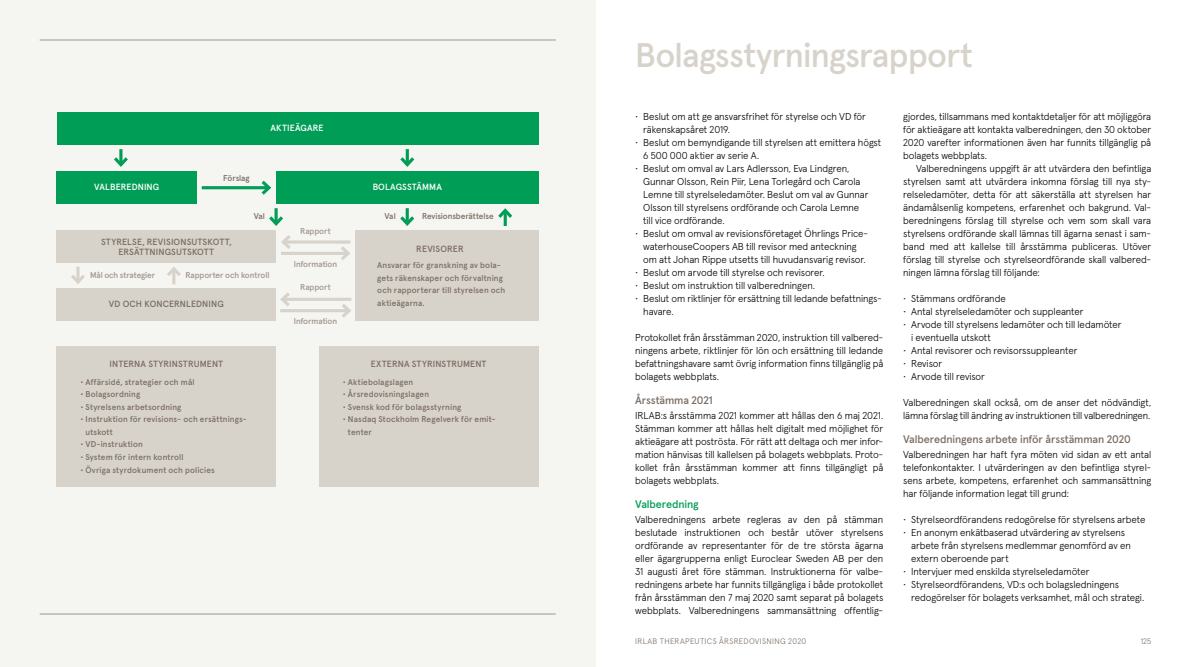
<style>
.page{position:relative;width:1191px;height:667px;background:#fff}
.page>*{position:absolute;margin:0;border:0;box-sizing:border-box;transform-origin:0 0}
.t1{font:500 34px "Apercu";letter-spacing:-.02em;color:#d8d3ca}
.t2{font:500 11px "Apercu";letter-spacing:-.01em;color:#7b6e64}
.t3{font:500 11px "Apercu";letter-spacing:-.01em;color:#009d56}
.t4{font:300 10px/13px "Apercu";letter-spacing:-.01em;color:#000}
.t5{font:500 9px/10.5px "Apercu";letter-spacing:.01em;color:#7b6e64;text-align:center}
.t6{font:500 9px "Apercu";letter-spacing:.015em;color:#fff}
.t7{font:500 8.4px/12.6px "Apercu";letter-spacing:.015em;color:#7b6e64}
.t8{font:500 8.4px "Apercu";letter-spacing:-.01em;color:#a1968d}
.t9{font:500 8.4px "Apercu";letter-spacing:-.01em;color:#7b6e64}
.t10{font:300 8px "Apercu";letter-spacing:.04em;color:#7b6e64}
</style>
<div class="page">
<div style="left:0;top:0;width:595px;height:666px;background:#f5f5f2"></div>
<hr style="left:202px;top:186px;width:67px;height:3px;background:#009d56">
<svg style="left:258px;top:180px;width:14px;height:15px"></svg>
<svg style="left:293px;top:298px;width:58px;height:3px"></svg>
<svg style="left:280px;top:292px;width:13px;height:14px"></svg>
<hr style="left:280px;top:309px;width:69px;height:3px;background:#d8d3ca">
<svg style="left:338px;top:300px;width:14px;height:18px"></svg>
<hr style="left:283px;top:240px;width:67px;height:3px;background:#d8d3ca">
<svg style="left:281px;top:252px;width:56px;height:3px"></svg>
<svg style="left:337px;top:243px;width:14px;height:17px"></svg>
<hr style="left:76px;top:266px;width:3px;height:16px;background:#d8d3ca">
<svg style="left:71px;top:271px;width:14px;height:13px"></svg>
<hr style="left:172px;top:268px;width:3px;height:16px;background:#d8d3ca">
<svg style="left:167px;top:267px;width:14px;height:12px"></svg>
<hr style="left:406px;top:149px;width:3px;height:15px;background:#009d56">
<svg style="left:400px;top:154px;width:15px;height:13px"></svg>
<hr style="left:119px;top:149px;width:3px;height:15px;background:#009d56">
<svg style="left:114px;top:154px;width:14px;height:13px"></svg>
<hr style="left:406px;top:208px;width:3px;height:15px;background:#009d56">
<svg style="left:400px;top:213px;width:15px;height:13px"></svg>
<svg style="left:503px;top:221px;width:4px;height:5px"></svg>
<svg style="left:498px;top:208px;width:15px;height:13px"></svg>
<svg style="left:274px;top:208px;width:4px;height:5px"></svg>
<svg style="left:269px;top:213px;width:25px;height:36px"></svg>
<div style="left:57px;top:112px;width:481px;height:32px;background:#009d56"></div>
<div style="left:57px;top:171px;width:140px;height:33px;background:#009d56"></div>
<div style="left:57px;top:230px;width:219px;height:33px;background:#d8d3ca"></div>
<div style="left:57px;top:288px;width:219px;height:33px;background:#d8d3ca"></div>
<div style="left:355px;top:230px;width:183px;height:91px;background:#d8d3ca"></div>
<div style="left:57px;top:346px;width:219px;height:140px;background:#d8d3ca"></div>
<div style="left:319px;top:346px;width:219px;height:140px;background:#d8d3ca"></div>
<div style="left:276px;top:171px;width:262px;height:33px;background:#009d56"></div>
<hr style="left:40px;top:40px;width:516px;height:1px;background:#a1968d">
<hr style="left:40px;top:613px;width:516px;height:1px;background:#a1968d">
<p class="t6" style="left:270px;top:120px;width:55px">AKTIEÄGARE</p>
<p class="t9" style="left:223px;top:171px;width:28px">Förslag</p>
<p class="t6" style="left:94px;top:180px;width:67px">VALBEREDNING</p>
<p class="t6" style="left:373px;top:180px;width:71px">BOLAGSSTÄMMA</p>
<p class="t7" style="left:254px;top:208px;width:13px">Val</p>
<p class="t7" style="left:384px;top:209px;width:13px">Val</p>
<p class="t9" style="left:422px;top:210px;width:73px">Revisionsberättelse</p>
<p class="t8" style="left:300px;top:224px;width:32px">Rapport</p>
<p class="t8" style="left:294px;top:257px;width:45px">Information</p>
<p class="t8" style="left:300px;top:280px;width:32px">Rapport</p>
<p class="t8" style="left:294px;top:314px;width:45px">Information</p>
<p class="t5" style="left:101px;top:235px;width:132px">STYRELSE, REVISIONSUTSKOTT,<br>ERSÄTTNINGSUTSKOTT</p>
<p class="t5" style="left:416px;top:242px;width:49px">REVISORER</p>
<p class="t7" style="left:377px;top:258px;width:130px">Ansvarar för granskning av bola&shy;gets räkenskaper och förvaltning och rapporterar till styrelsen och aktieägarna.</p>
<p class="t8" style="left:90px;top:268px;width:67px">Mål och strategier</p>
<p class="t8" style="left:185px;top:268px;width:86px">Rapporter och kontroll</p>
<p class="t5" style="left:109px;top:297px;width:116px">VD OCH KONCERNLEDNING</p>
<p class="t5" style="left:110px;top:357px;width:115px">INTERNA STYRINSTRUMENT</p>
<p class="t7" style="left:80px;top:374px;width:116px">• Affärsidé, strategier och mål</p>
<p class="t7" style="left:80px;top:387px;width:61px">• Bolagsordning</p>
<p class="t7" style="left:80px;top:399px;width:103px">• Styrelsens arbetsordning</p>
<p class="t7" style="left:86px;top:412px;width:163px;text-indent:-5px">• Instruktion för revisions- och ersättnings&shy;utskott</p>
<p class="t7" style="left:80px;top:437px;width:64px">• VD-instruktion</p>
<p class="t7" style="left:80px;top:449px;width:105px">• System för intern kontroll</p>
<p class="t7" style="left:80px;top:462px;width:136px">• Övriga styrdokument och policies</p>
<p class="t5" style="left:371px;top:357px;width:117px">EXTERNA STYRINSTRUMENT</p>
<p class="t7" style="left:343px;top:374px;width:72px">• Aktiebolagslagen</p>
<p class="t7" style="left:343px;top:387px;width:88px">• Årsredovisningslagen</p>
<p class="t7" style="left:343px;top:399px;width:120px">• Svensk kod för bolagsstyrning</p>
<p class="t7" style="left:348px;top:412px;width:149px;text-indent:-5px">• Nasdaq Stockholm Regelverk för emit&shy;tenter</p>
<h1 class="t1" style="left:635px;top:28px;width:339px">Bolagsstyrningsrapport</h1>
<p class="t4" style="left:643px;top:109px;width:224px;text-indent:-8px">• Beslut om att ge ansvarsfrihet för styrelse och VD för räkenskapsåret 2019.</p>
<p class="t4" style="left:643px;top:135px;width:240px;text-indent:-8px">• Beslut om bemyndigande till styrelsen att emittera högst<br>6 500 000 aktier av serie A.</p>
<p class="t4" style="left:643px;top:161px;width:227px;text-indent:-8px">• Beslut om omval av Lars Adlersson, Eva Lindgren, Gunnar Olsson, Rein Piir, Lena Torlegård och Carola Lemne till styrelseledamöter. Beslut om val av Gunnar Olsson till styrelsens ordförande och Carola Lemne till vice ordförande.</p>
<p class="t4" style="left:635px;top:226px;width:234px;text-align:center">• Beslut om omval av revisionsföretaget Öhrlings Price&shy;waterhouseCoopers AB till revisor med anteckning<br>om att Johan Rippe utsetts till huvudansvarig revisor.</p>
<p class="t4" style="left:635px;top:265px;width:191px">• Beslut om arvode till styrelse och revisorer.</p>
<p class="t4" style="left:635px;top:278px;width:181px">• Beslut om instruktion till valberedningen.</p>
<p class="t4" style="left:643px;top:291px;width:240px;text-indent:-8px">• Beslut om riktlinjer för ersättning till ledande befattnings&shy;havare.</p>
<p class="t4" style="left:635px;top:330px;width:250px;text-align:justify">Protokollet från årsstämman 2020, instruktion till valbered&shy;ningens arbete, riktlinjer för lön och ersättning till ledande befattningshavare samt övrig information finns tillgänglig på bolagets webbplats.</p>
<p class="t2" style="left:635px;top:391px;width:79px">Årsstämma 2021</p>
<p class="t4" style="left:635px;top:408px;width:250px;text-align:justify">IRLAB:s årsstämma 2021 kommer att hållas den 6 maj 2021.<br>Stämman kommer att hållas helt digitalt med möjlighet för aktieägare att poströsta. För rätt att deltaga och mer infor&shy;mation hänvisas till kallelsen på bolagets webbplats. Proto&shy;kollet från årsstämman kommer att finns tillgängligt på bolagets webbplats.</p>
<p class="t3" style="left:635px;top:495px;width:65px">Valberedning</p>
<p class="t4" style="left:635px;top:512px;width:250px;text-align:justify">Valberedningens arbete regleras av den på stämman beslutade instruktionen och består utöver styrelsens ordförande av representanter för de tre största ägarna eller ägargrupperna enligt Euroclear Sweden AB per den 31 augusti året före stämman. Instruktionerna för valbe&shy;redningens arbete har funnits tillgängliga i både protokollet från årsstämman den 7 maj 2020 samt separat på bolagets webbplats. Valberedningens sammansättning offentlig-</p>
<p class="t4" style="left:903px;top:109px;width:250px;text-align:justify">gjordes, tillsammans med kontaktdetaljer för att möjliggöra för aktieägare att kontakta valberedningen, den 30 oktober 2020 varefter informationen även har funnits tillgänglig på bolagets webbplats.</p>
<p class="t4" style="left:903px;top:161px;width:250px;text-align:justify;text-indent:13px">Valberedningens uppgift är att utvärdera den befintliga styrelsen samt att utvärdera inkomna förslag till nya sty&shy;relseledamöter, detta för att säkerställa att styrelsen har ändamålsenlig kompetens, erfarenhet och bakgrund. Val&shy;beredningens förslag till styrelse och vem som skall vara styrelsens ordförande skall lämnas till ägarna senast i sam&shy;band med att kallelse till årsstämma publiceras. Utöver förslag till styrelse och styrelseordförande skall valbered&shy;ningen lämna förslag till följande:</p>
<p class="t4" style="left:903px;top:291px;width:104px">• Stämmans ordförande</p>
<p class="t4" style="left:903px;top:304px;width:182px">• Antal styrelseledamöter och suppleanter</p>
<p class="t4" style="left:911px;top:317px;width:212px;text-indent:-8px">• Arvode till styrelsens ledamöter och till ledamöter i eventuella utskott</p>
<p class="t4" style="left:903px;top:343px;width:176px">• Antal revisorer och revisorssuppleanter</p>
<p class="t4" style="left:903px;top:356px;width:41px">• Revisor</p>
<p class="t4" style="left:903px;top:369px;width:83px">• Arvode till revisor</p>
<p class="t4" style="left:903px;top:395px;width:250px">Valberedningen skall också, om de anser det nödvändigt, lämna förslag till ändring av instruktionen till valberedningen.</p>
<p class="t2" style="left:903px;top:430px;width:229px">Valberedningens arbete inför årsstämman 2020</p>
<p class="t4" style="left:903px;top:447px;width:250px;text-align:justify">Valberedningen har haft fyra möten vid sidan av ett antal telefonkontakter. I utvärderingen av den befintliga styrel&shy;sens arbete, kompetens, erfarenhet och sammansättning har följande information legat till grund:</p>
<p class="t4" style="left:903px;top:512px;width:244px">• Styrelseordförandens redogörelse för styrelsens arbete</p>
<p class="t4" style="left:911px;top:525px;width:221px;text-indent:-8px">• En anonym enkätbaserad utvärdering av styrelsens arbete från styrelsens medlemmar genomförd av en extern oberoende part</p>
<p class="t4" style="left:903px;top:564px;width:188px">• Intervjuer med enskilda styrelseledamöter</p>
<p class="t4" style="left:911px;top:577px;width:235px;text-indent:-8px">• Styrelseordförandens, VD:s och bolagsledningens redogörelser för bolagets verksamhet, mål och strategi.</p>
<p class="t10" style="left:635px;top:634px;width:173px">IRLAB THERAPEUTICS ÅRSREDOVISNING 2020</p>
<p class="t10" style="left:1140px;top:634px;width:12px">125</p>
</div>
